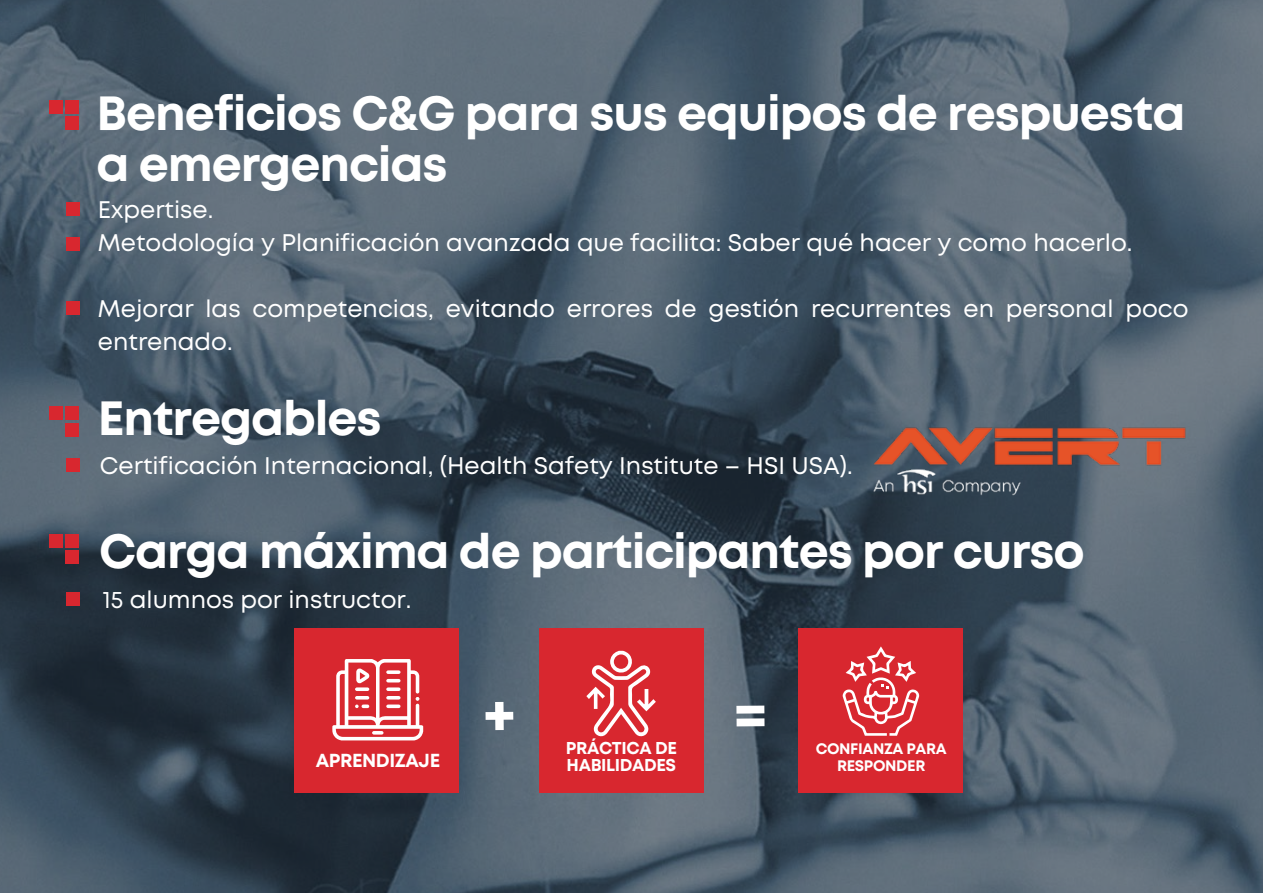
<style>
.page{position:relative;width:1263px;height:893px;background:#fff}
.page>*{position:absolute;margin:0;border:0;box-sizing:border-box;transform-origin:0 0}
.t1{font:700 48px/51px "Mont";letter-spacing:-.025em;color:#fff}
.t2{font:24px/33px "Mont";color:#fff}
.t3{font:700 18.9px "Mont";letter-spacing:-.025em;color:#fff}
.t4{font:700 17.1px/16.2px "Mont";letter-spacing:-.025em;color:#fff}
.t5{font:700 15.15px/16.2px "Mont";letter-spacing:-.025em;color:#fff;text-align:center}
</style>
<div class="page">
<img style="left:0;top:0;width:1263px;height:893px">
<div style="left:66px;top:592px;width:13px;height:13px;background:#d8272f"></div>
<div style="left:65px;top:550px;width:14px;height:14px;background:#d8272f"></div>
<div style="left:65px;top:534px;width:14px;height:14px;background:#d8272f"></div>
<div style="left:49px;top:534px;width:14px;height:14px;background:#d8272f"></div>
<div style="left:65px;top:116px;width:14px;height:14px;background:#d8272f"></div>
<div style="left:65px;top:100px;width:14px;height:13px;background:#d8272f"></div>
<div style="left:49px;top:100px;width:14px;height:13px;background:#d8272f"></div>
<div style="left:67px;top:203px;width:13px;height:13px;background:#d8272f"></div>
<div style="left:67px;top:237px;width:13px;height:13px;background:#d8272f"></div>
<div style="left:67px;top:302px;width:13px;height:13px;background:#d8272f"></div>
<div style="left:66px;top:459px;width:13px;height:13px;background:#d8272f"></div>
<div style="left:65px;top:423px;width:14px;height:13px;background:#d8272f"></div>
<div style="left:65px;top:406px;width:14px;height:14px;background:#d8272f"></div>
<div style="left:49px;top:406px;width:14px;height:14px;background:#d8272f"></div>
<img style="left:871px;top:422px;width:317px;height:78px">
<div style="left:294px;top:628px;width:165px;height:165px;background:#d8272f"></div>
<svg style="left:332px;top:659px;width:91px;height:81px"></svg>
<div style="left:539px;top:628px;width:165px;height:165px;background:#d8272f"></div>
<svg style="left:586px;top:651px;width:70px;height:86px"></svg>
<div style="left:799px;top:628px;width:164px;height:165px;background:#d8272f"></div>
<svg style="left:843px;top:646px;width:76px;height:90px"></svg>
<svg style="left:485px;top:702px;width:28px;height:28px"></svg>
<svg style="left:736px;top:706px;width:28px;height:20px"></svg>
<h1 class="t1" style="left:96px;top:88px;width:1091px">Beneficios C&amp;G para sus equipos de respuesta a emergencias</h1>
<p class="t2" style="left:98px;top:193px;width:1036px">Expertise.<br>Metodología y Planificación avanzada que facilita: Saber qué hacer y como hacerlo.</p>
<p class="t2" style="left:98px;top:292px;width:1092px">Mejorar las competencias, evitando errores de gestión recurrentes en personal poco entrenado.</p>
<h1 class="t1" style="left:98px;top:393px;width:286px">Entregables</h1>
<p class="t2" style="left:100px;top:450px;width:754px">Certificación Internacional, (Health Safety Institute – HSI USA).</p>
<h1 class="t1" style="left:99px;top:525px;width:987px">Carga máxima de participantes por curso</h1>
<p class="t2" style="left:103px;top:583px;width:310px">15 alumnos por instructor.</p>
<p class="t3" style="left:316px;top:748px;width:126px">APRENDIZAJE</p>
<p class="t4" style="left:566px;top:740px;width:113px">PRÁCTICA DE<br>HABILIDADES</p>
<p class="t5" style="left:816px;top:741px;width:133px">CONFIANZA PARA<br>RESPONDER</p>
</div>
